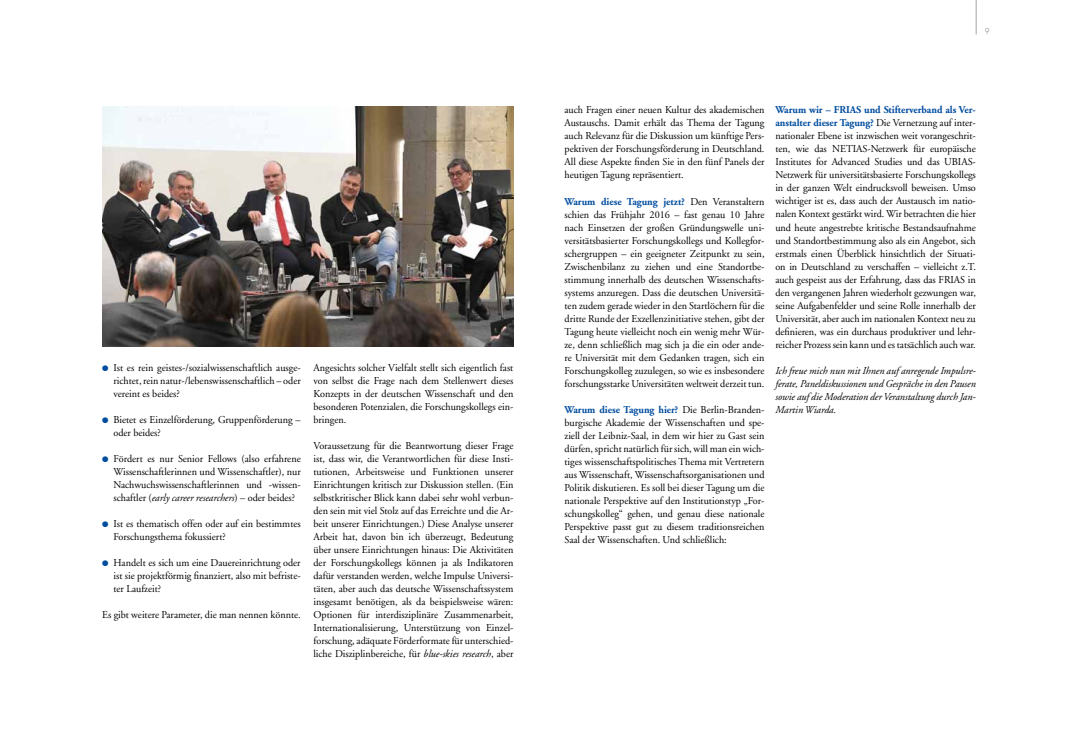
<style>
.page{position:relative;width:1078px;height:738px;background:#fff}
.page>*{position:absolute;margin:0;border:0;box-sizing:border-box;transform-origin:0 0}
.t1{font:10.5px/13px "Adobe Garamond LT";color:#000;text-align:justify}
.t2{font:italic 10.5px/13px "Adobe Garamond LT";color:#000;text-align:justify}
.t3{font:700 10.5px "Adobe Garamond LT";color:#004d9f}
.t4{font:8px "Futura LT";color:#a3a3a7}
.s1{color:#004d9f}
.s2{font-style:italic}
.s3{font-weight:700;color:#004d9f}
</style>
<div class="page">
<hr style="left:975px;top:0;width:1px;height:34px;background:#a3a3a7">
<img style="left:102px;top:107px;width:411px;height:239px">
<p class="t1" style="left:113px;top:361px;width:189px;text-indent:-11px"><span class="s1">●</span> Ist es rein geistes-/sozialwissenschaftlich ausge&shy;richtet, rein natur-/lebenswissenschaftlich – oder vereint es beides?</p>
<p class="t1" style="left:113px;top:413px;width:189px;text-indent:-11px"><span class="s1">●</span> Bietet es Einzelförderung, Gruppenförderung – oder beides?</p>
<p class="t1" style="left:113px;top:452px;width:189px;text-indent:-11px"><span class="s1">●</span> Fördert es nur Senior Fellows (also erfahrene Wissenschaftlerinnen und Wissenschaftler), nur Nachwuchswissenschaftlerinnen und -wissen&shy;schaftler (<span class="s2">early career researchers</span>) – oder beides?</p>
<p class="t1" style="left:113px;top:517px;width:189px;text-indent:-11px"><span class="s1">●</span> Ist es thematisch offen oder auf ein bestimmtes<br>Forschungsthema fokussiert?</p>
<p class="t1" style="left:113px;top:556px;width:189px;text-indent:-11px"><span class="s1">●</span> Handelt es sich um eine Dauereinrichtung oder ist sie projektförmig finanziert, also mit befriste&shy;ter Laufzeit?</p>
<p class="t1" style="left:102px;top:608px;width:200px">Es gibt weitere Parameter, die man nennen könnte.</p>
<p class="t1" style="left:313px;top:361px;width:201px">Angesichts solcher Vielfalt stellt sich eigentlich fast von selbst die Frage nach dem Stellenwert dieses Konzepts in der deutschen Wissenschaft und den besonderen Potenzialen, die Forschungskollegs ein&shy;bringen.</p>
<p class="t1" style="left:313px;top:439px;width:201px">Voraussetzung für die Beantwortung dieser Frage ist, dass wir, die Verantwortlichen für diese Insti&shy;tutionen, Arbeitsweise und Funktionen unserer Einrichtungen kritisch zur Diskussion stellen. (Ein selbstkritischer Blick kann dabei sehr wohl verbun&shy;den sein mit viel Stolz auf das Erreichte und die Ar&shy;beit unserer Einrichtungen.) Diese Analyse unserer Arbeit hat, davon bin ich überzeugt, Bedeutung über unsere Einrichtungen hinaus: Die Aktivitäten der Forschungskollegs können ja als Indikatoren dafür verstanden werden, welche Impulse Universi&shy;täten, aber auch das deutsche Wissenschaftssystem insgesamt benötigen, als da beispielsweise wären:<br>Optionen für interdisziplinäre Zusammenarbeit, Internationalisierung, Unterstützung von Einzel&shy;forschung, adäquate Förderformate für unterschied&shy;liche Disziplinbereiche, für <span class="s2">blue-skies research</span>, aber</p>
<p class="t4" style="left:984px;top:26px;width:6px">9</p>
<p class="t1" style="left:564px;top:103px;width:201px">auch Fragen einer neuen Kultur des akademischen Austauschs. Damit erhält das Thema der Tagung auch Relevanz für die Diskussion um künftige Pers&shy;pektiven der Forschungsförderung in Deutschland.<br>All diese Aspekte finden Sie in den fünf Panels der heutigen Tagung repräsentiert.</p>
<p class="t1" style="left:564px;top:194px;width:201px"><span class="s3">Warum diese Tagung jetzt?</span> Den Veranstaltern schien das Frühjahr 2016 – fast genau 10 Jahre nach Einsetzen der großen Gründungswelle uni&shy;versitätsbasierter Forschungskollegs und Kollegfor&shy;schergruppen – ein geeigneter Zeitpunkt zu sein, Zwischenbilanz zu ziehen und eine Standortbe&shy;stimmung innerhalb des deutschen Wissenschafts&shy;systems anzuregen. Dass die deutschen Universitä&shy;ten zudem gerade wieder in den Startlöchern für die dritte Runde der Exzellenzinitiative stehen, gibt der Tagung heute vielleicht noch ein wenig mehr Wür&shy;ze, denn schließlich mag sich ja die ein oder ande&shy;re Universität mit dem Gedanken tragen, sich ein Forschungskolleg zuzulegen, so wie es insbesondere forschungsstarke Universitäten weltweit derzeit tun.</p>
<p class="t1" style="left:564px;top:402px;width:201px"><span class="s3">Warum diese Tagung hier?</span> Die Berlin-Branden&shy;burgische Akademie der Wissenschaften und spe&shy;ziell der Leibniz-Saal, in dem wir hier zu Gast sein dürfen, spricht natürlich für sich, will man ein wich&shy;tiges wissenschaftspolitisches Thema mit Vertretern aus Wissenschaft, Wissenschaftsorganisationen und Politik diskutieren. Es soll bei dieser Tagung um die nationale Perspektive auf den Institutionstyp „For&shy;schungskolleg“ gehen, und genau diese nationale Perspektive passt gut zu diesem traditionsreichen Saal der Wissenschaften. Und schließlich:</p>
<p class="t1" style="left:775px;top:103px;width:202px;text-indent:81px"><span class="s3">S und Stifterverband als Ver&shy;anstalter dieser Tagung?</span> Die Vernetzung auf inter&shy;nationaler Ebene ist inzwischen weit vorangeschrit&shy;ten, wie das NETIAS-Netzwerk für europäische Institutes for Advanced Studies und das UBIAS-Netzwerk für universitätsbasierte Forschungskollegs in der ganzen Welt eindrucksvoll beweisen. Umso wichtiger ist es, dass auch der Austausch im natio&shy;nalen Kontext gestärkt wird. Wir betrachten die hier und heute angestrebte kritische Bestandsaufnahme und Standortbestimmung also als ein Angebot, sich erstmals einen Überblick hinsichtlich der Situati&shy;on in Deutschland zu verschaffen – vielleicht z.T. auch gespeist aus der Erfahrung, dass das FRIAS in den vergangenen Jahren wiederholt gezwungen war, seine Aufgabenfelder und seine Rolle innerhalb der Universität, aber auch im nationalen Kontext neu zu definieren, was ein durchaus produktiver und lehr&shy;reicher Prozess sein kann und es tatsächlich auch war.</p>
<p class="t2" style="left:775px;top:363px;width:202px">Ich freue mich nun mit Ihnen auf anregende Impulsre&shy;ferate, Paneldiskussionen und Gespräche in den Pausen sowie auf die Moderation der Veranstaltung durch Jan-Martin Wiarda.</p>
<p class="t3" style="left:775px;top:104px;width:65px">Warum wir – FRIA</p>
</div>
